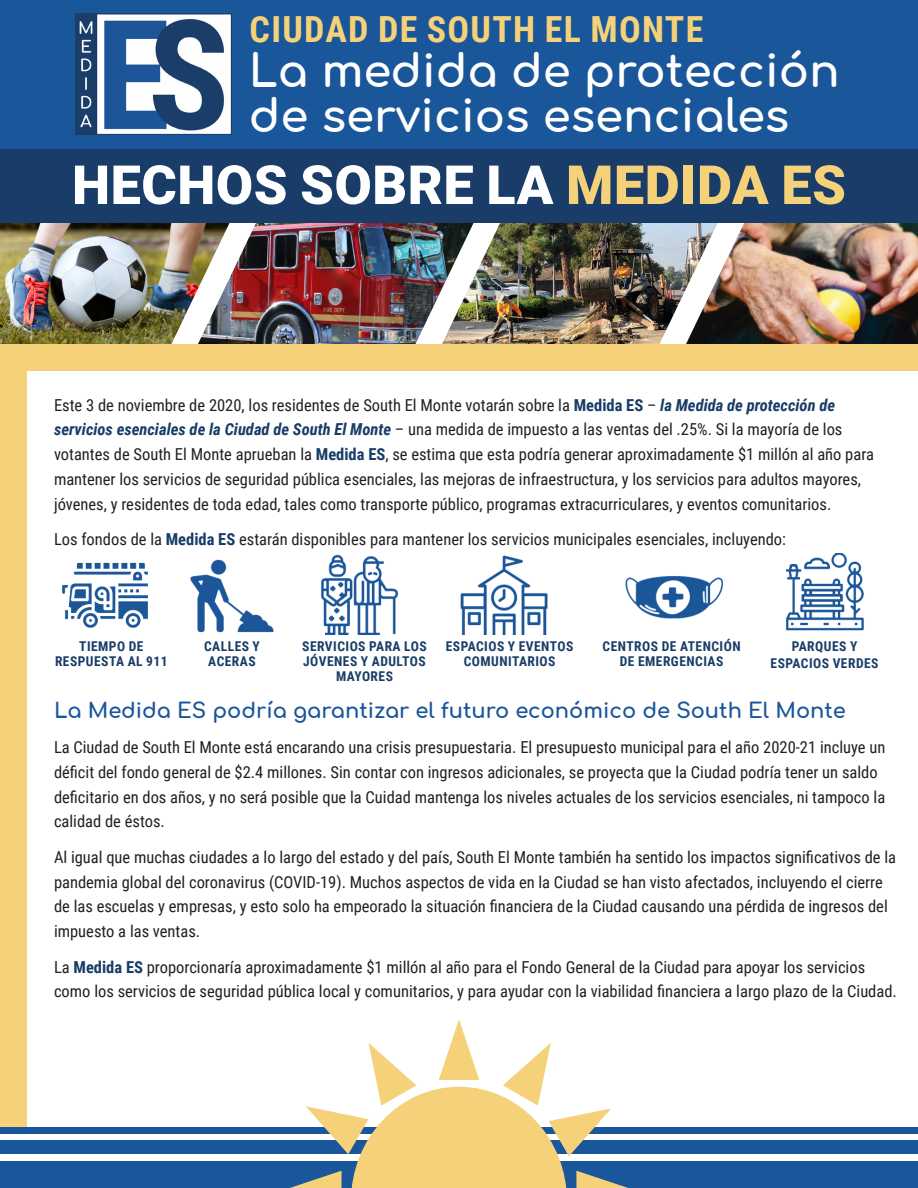
<style>
.page{position:relative;width:918px;height:1188px;background:#fff}
.page>*{position:absolute;margin:0;border:0;box-sizing:border-box;transform-origin:0 0}
.t1{font:900 54px "Roboto";letter-spacing:.01em;color:#fff}
.t2{font:700 45px/45px "Comfortaa";color:#fff}
.t3{font:700 36px "Roboto Condensed";letter-spacing:.035em;color:#f5d179}
.t4{font:700 21px "Comfortaa";color:#1a569a}
.t5{font:16.5px/24.8px "Roboto Condensed";color:#231f20}
.t6{font:700 13.5px/15px "Roboto Condensed";letter-spacing:.035em;color:#193d68;text-align:center}
.s1{color:#f5d179}
.s2{font-weight:700;color:#173c68}
.s3{font-weight:700;font-style:italic;color:#173c68}
</style>
<div class="page">
<img style="left:285px;top:223px;width:103px;height:121px">
<img style="left:529px;top:223px;width:103px;height:121px">
<img style="left:773px;top:223px;width:145px;height:121px">
<img style="left:0;top:223px;width:144px;height:121px">
<img style="left:144px;top:223px;width:141px;height:121px">
<img style="left:388px;top:223px;width:141px;height:121px">
<img style="left:632px;top:223px;width:141px;height:121px">
<div style="left:0;top:344px;width:27px;height:783px;background:#f5d179"></div>
<div style="left:0;top:344px;width:918px;height:27px;background:#f5d179"></div>
<div style="left:0;top:1161px;width:918px;height:27px;background:#1a569a"></div>
<div style="left:0;top:1141px;width:918px;height:13px;background:#1a569a"></div>
<div style="left:0;top:1127px;width:918px;height:7px;background:#1a569a"></div>
<svg style="left:290px;top:1019px;width:338px;height:169px"></svg>
<div style="left:0;top:148px;width:918px;height:75px;background:#193d68"></div>
<div style="left:0;top:0;width:918px;height:148px;background:#1a569a"></div>
<img style="left:75px;top:14px;width:157px;height:121px">
<img style="left:62px;top:562px;width:86px;height:66px">
<img style="left:460px;top:555px;width:88px;height:80px">
<img style="left:625px;top:576px;width:98px;height:43px">
<img style="left:786px;top:554px;width:78px;height:77px">
<img style="left:321px;top:554px;width:78px;height:81px">
<img style="left:190px;top:559px;width:84px;height:74px">
<p class="t3" style="left:250px;top:4px;width:455px">CIUDAD DE SOUTH EL MONTE</p>
<p class="t2" style="left:249px;top:42px;width:592px">La medida de protección de servicios esenciales</p>
<p class="t1" style="left:72px;top:147px;width:775px">HECHOS SOBRE LA <span class="s1">MEDIDA ES</span></p>
<p class="t5" style="left:54px;top:392px;width:821px">Este 3 de noviembre de 2020, los residentes de South El Monte votarán sobre la <span class="s2">Medida ES</span> – <span class="s3">la Medida de protección de servicios esenciales de la Ciudad de South El Monte</span> – una medida de impuesto a las ventas del .25%. Si la mayoría de los votantes de South El Monte aprueban la <span class="s2">Medida ES</span>, se estima que esta podría generar aproximadamente $1 millón al año para mantener los servicios de seguridad pública esenciales, las mejoras de infraestructura, y los servicios para adultos mayores, jóvenes, y residentes de toda edad, tales como transporte público, programas extracurriculares, y eventos comunitarios.</p>
<p class="t5" style="left:54px;top:526px;width:734px">Los fondos de la <span class="s2">Medida ES</span> estarán disponibles para mantener los servicios municipales esenciales, incluyendo:</p>
<p class="t6" style="left:55px;top:639px;width:114px">TIEMPO DE<br>RESPUESTA AL 911</p>
<p class="t6" style="left:204px;top:639px;width:57px">CALLES Y<br>ACERAS</p>
<p class="t6" style="left:302px;top:639px;width:126px">SERVICIOS PARA LOS<br>JÓVENES Y ADULTOS<br>MAYORES</p>
<p class="t6" style="left:446px;top:639px;width:129px">ESPACIOS Y EVENTOS<br>COMUNITARIOS</p>
<p class="t6" style="left:603px;top:639px;width:139px">CENTROS DE ATENCIÓN<br>DE EMERGENCIAS</p>
<p class="t6" style="left:771px;top:638px;width:109px;line-height:16.5px">PARQUES Y<br>ESPACIOS VERDES</p>
<p class="t4" style="left:54px;top:691px;width:793px">La Medida ES podría garantizar el futuro económico de South El Monte</p>
<p class="t5" style="left:54px;top:734px;width:833px">La Ciudad de South El Monte está encarando una crisis presupuestaria. El presupuesto municipal para el año 2020-21 incluye un déficit del fondo general de $2.4 millones. Sin contar con ingresos adicionales, se proyecta que la Ciudad podría tener un saldo deficitario en dos años, y no será posible que la Cuidad mantenga los niveles actuales de los servicios esenciales, ni tampoco la calidad de éstos.</p>
<p class="t5" style="left:54px;top:844px;width:844px">Al igual que muchas ciudades a lo largo del estado y del país, South El Monte también ha sentido los impactos significativos de la pandemia global del coronavirus (COVID-19). Muchos aspectos de vida en la Ciudad se han visto afectados, incluyendo el cierre de las escuelas y empresas, y esto solo ha empeorado la situación financiera de la Ciudad causando una pérdida de ingresos del impuesto a las ventas.</p>
<p class="t5" style="left:54px;top:954px;width:844px">La <span class="s2">Medida ES</span> proporcionaría aproximadamente $1 millón al año para el Fondo General de la Ciudad para apoyar los servicios como los servicios de seguridad pública local y comunitarios, y para ayudar con la viabilidad financiera a largo plazo de la Ciudad.</p>
</div>
